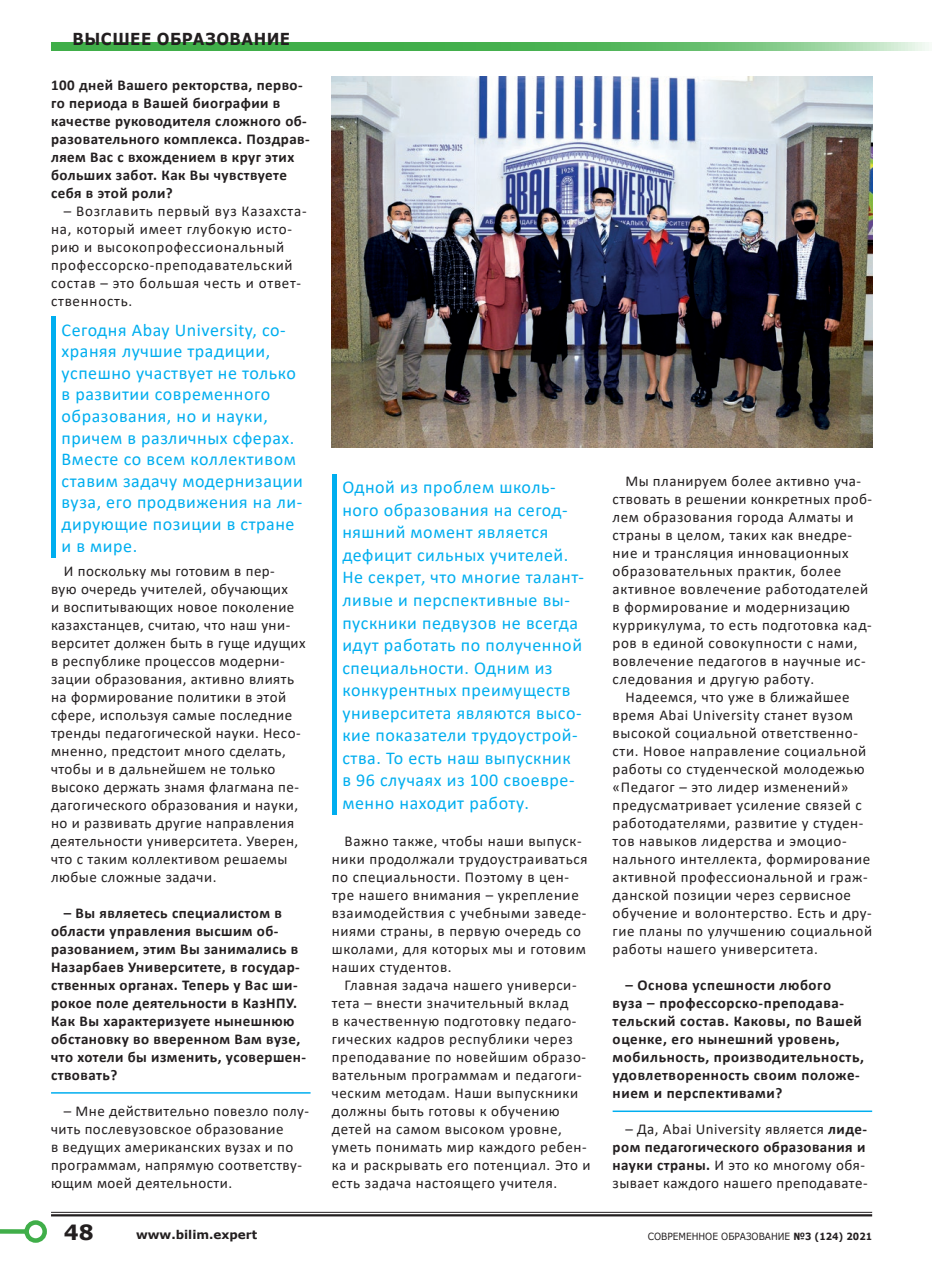
<style>
.page{position:relative;width:936px;height:1263px;background:#fff}
.page>*{position:absolute;margin:0;border:0;box-sizing:border-box;transform-origin:0 0}
.t1{font:700 21px "Verdana";color:#231f20}
.t2{font:18px/22.5px "Calibri";letter-spacing:.03em;color:#00aeef}
.t3{font:700 16.5px "Verdana";letter-spacing:.03em;color:#231f20;scale:.91 1}
.t4{font:15px/18px "Calibri";letter-spacing:.04em;color:#231f20}
.t5{font:700 15px/18px "Calibri";letter-spacing:.03em;color:#231f20}
.t6{font:700 12px "Verdana";color:#231f20}
.t7{font:9.9px "Verdana";color:#231f20;scale:.91 1}
.s1{font-weight:700}
</style>
<div class="page">
<div style="left:51px;top:316px;width:5px;height:242px;background:#00aeef"></div>
<hr style="left:332px;top:474px;width:4px;height:340px;background:#00aeef">
<img style="left:332px;top:77px;width:540px;height:371px">
<hr style="left:51px;top:1092px;width:259px;height:2px;background:#00aeef">
<hr style="left:612px;top:1110px;width:260px;height:2px;background:#00aeef">
<hr style="left:51px;top:1212px;width:821px;height:1px;background:#231f20">
<hr style="left:51px;top:1214px;width:821px;height:2px;background:#231f20">
<svg style="left:51px;top:43px;width:878px;height:8px;background:#5dba65"></svg>
<div style="left:0;top:1229px;width:27px;height:5px;background:#40ae49"></div>
<div style="left:24px;top:1220px;width:23px;height:23px;border:4px solid #40ae49;border-radius:50%"></div>
<p class="t3" style="left:73px;top:27px;width:240px">ВЫСШЕЕ ОБРАЗОВАНИЕ</p>
<p class="t5" style="left:51px;top:76px;width:260px">100 дней Вашего ректорства, перво&shy;го периода в Вашей биографии в качестве руководителя сложного об&shy;разовательного комплекса. Поздрав&shy;ляем Вас с вхождением в круг этих больших забот. Как Вы чувствуете себя в этой роли?</p>
<p class="t4" style="left:51px;top:202px;width:257px;text-indent:13px">– Возглавить первый вуз Казахста&shy;на, который имеет глубокую исто&shy;рию и высокопрофессиональный профессорско-преподавательский состав – это большая честь и ответ&shy;ственность.</p>
<p class="t2" style="left:62px;top:318px;width:243px;line-height:21.6px">Сегодня Abay University, со&shy;храняя лучшие традиции, успешно участвует не только в развитии современного образования, но и науки, причем в различных сферах.<br>Вместе со всем коллективом ставим задачу модернизации вуза, его продвижения на ли&shy;дирующие позиции в стране и в мире.</p>
<p class="t4" style="left:51px;top:562px;width:256px;text-indent:13px">И поскольку мы готовим в пер-<br>вую очередь учителей, обучающих<br>и воспитывающих новое поколение казахстанцев, считаю, что наш уни&shy;верситет должен быть в гуще идущих в республике процессов модерни&shy;зации образования, активно влиять на формирование политики в этой сфере, используя самые последние тренды педагогической науки. Несо&shy;мненно, предстоит много сделать, чтобы и в дальнейшем не только высоко держать знамя флагмана пе&shy;дагогического образования и науки, но и развивать другие направления деятельности университета. Уверен, что с таким коллективом решаемы любые сложные задачи.</p>
<p class="t5" style="left:51px;top:904px;width:256px;text-indent:13px">– Вы являетесь специалистом в области управления высшим об&shy;разованием, этим Вы занимались в<br>Назарбаев Университете, в государ&shy;ственных органах. Теперь у Вас ши&shy;рокое поле деятельности в КазНПУ.<br>Как Вы характеризуете нынешнюю обстановку во вверенном Вам вузе, что хотели бы изменить, усовершен&shy;ствовать?</p>
<p class="t4" style="left:51px;top:1102px;width:259px;text-indent:13px">– Мне действительно повезло полу&shy;чить послевузовское образование<br>в ведущих американских вузах и по программам, напрямую соответству&shy;ющим моей деятельности.</p>
<p class="t2" style="left:342px;top:476px;width:243px">Одной из проблем школь&shy;ного образования на сегод&shy;няшний момент является дефицит сильных учителей.<br>Не секрет, что многие талант&shy;ливые и перспективные вы&shy;пускники педвузов не всегда идут работать по полученной специальности. Одним из конкурентных преимуществ университета являются высо&shy;кие показатели трудоустрой&shy;ства. То есть наш выпускник<br>в 96 случаях из 100 своевре&shy;менно находит работу.</p>
<p class="t4" style="left:332px;top:832px;width:257px;text-indent:13px">Важно также, чтобы наши выпуск&shy;ники продолжали трудоустраиваться по специальности. Поэтому в цен&shy;тре нашего внимания – укрепление взаимодействия с учебными заведе&shy;ниями страны, в первую очередь со школами, для которых мы и готовим наших студентов.</p>
<p class="t4" style="left:332px;top:976px;width:260px;text-indent:13px">Главная задача нашего универси&shy;тета – внести значительный вклад<br>в качественную подготовку педаго&shy;гических кадров республики через преподавание по новейшим образо&shy;вательным программам и педагоги&shy;ческим методам. Наши выпускники должны быть готовы к обучению детей на самом высоком уровне, уметь понимать мир каждого ребен&shy;ка и раскрывать его потенциал. Это и есть задача настоящего учителя.</p>
<p class="t4" style="left:612px;top:472px;width:260px;text-indent:13px">Мы планируем более активно уча&shy;ствовать в решении конкретных проб&shy;лем образования города Алматы и страны в целом, таких как внедре&shy;ние и трансляция инновационных образовательных практик, более активное вовлечение работодателей в формирование и модернизацию куррикулума, то есть подготовка кад&shy;ров в единой совокупности с нами, вовлечение педагогов в научные ис&shy;следования и другую работу.</p>
<p class="t4" style="left:612px;top:688px;width:261px;text-indent:13px">Надеемся, что уже в ближайшее время Abai University станет вузом высокой социальной ответственно&shy;сти. Новое направление социальной работы со студенческой молодежью «Педагог – это лидер изменений» предусматривает усиление связей с работодателями, развитие у студен&shy;тов навыков лидерства и эмоцио&shy;нального интеллекта, формирование активной профессиональной и граж&shy;данской позиции через сервисное обучение и волонтерство. Есть и дру&shy;гие планы по улучшению социальной работы нашего университета.</p>
<p class="t5" style="left:612px;top:976px;width:253px;text-indent:13px">– Основа успешности любого вуза – профессорско-преподава&shy;тельский состав. Каковы, по Вашей оценке, его нынешний уровень, мобильность, производительность, удовлетворенность своим положе&shy;нием и перспективами?</p>
<p class="t4" style="left:612px;top:1120px;width:256px;text-indent:13px">– Да, Abai University является <span class="s1">лиде&shy;ром педагогического образования и науки страны.</span> И это ко многому обя&shy;зывает каждого нашего преподавате-</p>
<h1 class="t1" style="left:64px;top:1217px;width:31px">48</h1>
<p class="t6" style="left:136px;top:1226px;width:123px">www.bilim.expert</p>
<p class="t7" style="left:647px;top:1229px;width:248px">СОВРЕМЕННОЕ ОБРАЗОВАНИЕ <span class="s1">№3 (124) 2021</span></p>
</div>
